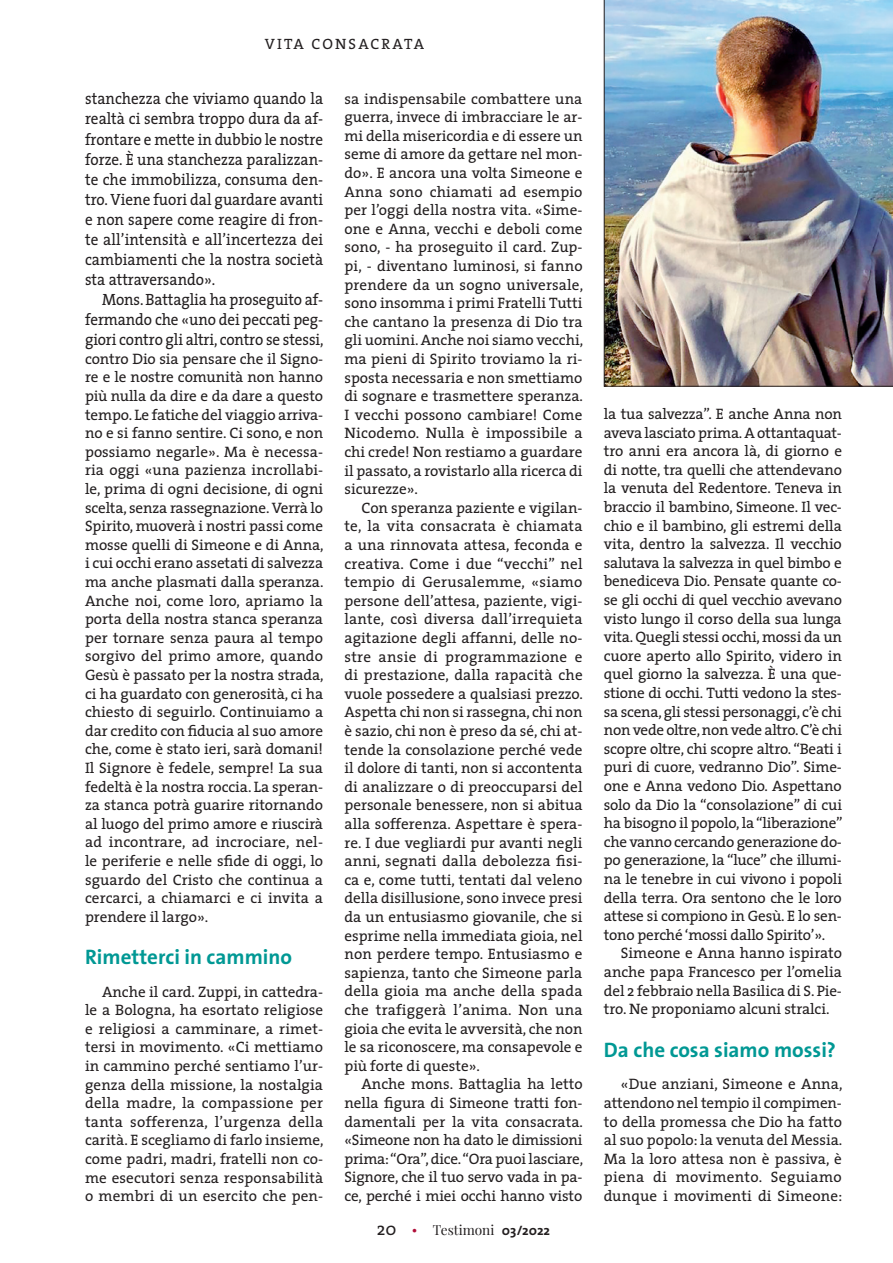
<style>
.page{position:relative;width:893px;height:1263px;background:#fff}
.page>*{position:absolute;margin:0;border:0;box-sizing:border-box;transform-origin:0 0}
.Tit_grafismo{font:700 21px "The Sans";color:#009894}
.Normale{font:16.35px/20.1px "The Serif";letter-spacing:-.005em;color:#231f20;text-align:justify;scale:.93 1}
.Normale-2{font:15.15px/18.6px "The Serif";letter-spacing:-.005em;color:#231f20;text-align:justify}
.Testatina{font:15px "The Serif";letter-spacing:.145em;color:#231f20}
.t1{font:13.65px "Playfair Display";color:#231f20}
.s1{font-family:"The Serif";font-size:18px}
.s2{font-family:"The Serif";font-size:15px;color:#b00d38}
.s3{font-family:"The Sans";font-weight:700}
</style>
<div class="page">
<img style="left:604px;top:0;width:289px;height:387px">
<p class="Testatina" style="left:265px;top:32px;width:161px">VITA CONSACRATA</p>
<p class="Normale" style="left:85px;top:88px;width:258px">stanchezza che viviamo quando la realtà ci sembra troppo dura da af&shy;frontare e mette in dubbio le nostre forze. È una stanchezza paralizzan&shy;te che immobilizza, consuma den&shy;tro. Viene fuori dal guardare avanti e non sapere come reagire di fron&shy;te all’intensità e all’incertezza dei cambiamenti che la nostra società sta attraversando».</p>
<p class="Normale" style="left:85px;top:289px;width:258px;text-indent:17px">Mons. Battaglia ha proseguito af&shy;fermando che «uno dei peccati peg&shy;giori contro gli altri, contro se stessi,</p>
<p class="Normale-2" style="left:85px;top:349px;width:240px">contro Dio sia pensare che il Signo&shy;re e le nostre comunità non hanno più nulla da dire e da dare a questo tempo. Le fatiche del viaggio arriva&shy;no e si fanno sentire. Ci sono, e non possiamo negarle». Ma è necessa&shy;ria oggi «una pazienza incrollabi&shy;le, prima di ogni decisione, di ogni scelta, senza rassegnazione. Verrà lo Spirito, muoverà i nostri passi come mosse quelli di Simeone e di Anna, i cui occhi erano assetati di salvezza ma anche plasmati dalla speranza.<br>Anche noi, come loro, apriamo la porta della nostra stanca speranza per tornare senza paura al tempo sorgivo del primo amore, quando Gesù è passato per la nostra strada, ci ha guardato con generosità, ci ha chiesto di seguirlo. Continuiamo a dar credito con fiducia al suo amore che, come è stato ieri, sarà domani!<br>Il Signore è fedele, sempre! La sua fedeltà è la nostra roccia. La speran&shy;za stanca potrà guarire ritornando al luogo del primo amore e riuscirà ad incontrare, ad incrociare, nel&shy;le periferie e nelle sfide di oggi, lo sguardo del Cristo che continua a cercarci, a chiamarci e ci invita a prendere il largo».</p>
<p class="Tit_grafismo" style="left:85px;top:939px;width:209px">Rimetterci in cammino</p>
<p class="Normale-2" style="left:85px;top:982px;width:240px;text-indent:17px">Anche il card. Zuppi, in cattedra&shy;le a Bologna, ha esortato religiose e religiosi a camminare, a rimet&shy;tersi in movimento. «Ci mettiamo in cammino perché sentiamo l’ur&shy;genza della missione, la nostalgia della madre, la compassione per tanta sofferenza, l’urgenza della carità. E scegliamo di farlo insieme, come padri, madri, fratelli non co&shy;me esecutori senza responsabilità o membri di un esercito che pen-</p>
<p class="Normale-2" style="left:344px;top:89px;width:240px">sa indispensabile combattere una guerra, invece di imbracciare le ar&shy;mi della misericordia e di essere un seme di amore da gettare nel mon&shy;do». E ancora una volta Simeone e Anna sono chiamati ad esempio per l’oggi della nostra vita. «Sime&shy;one e Anna, vecchi e deboli come sono, - ha proseguito il card. Zup&shy;pi, - diventano luminosi, si fanno prendere da un sogno universale, sono insomma i primi Fratelli Tutti che cantano la presenza di Dio tra gli uomini. Anche noi siamo vecchi, ma pieni di Spirito troviamo la ri&shy;sposta necessaria e non smettiamo di sognare e trasmettere speranza.<br>I vecchi possono cambiare! Come Nicodemo. Nulla è impossibile a chi crede! Non restiamo a guardare il passato, a rovistarlo alla ricerca di sicurezze».</p>
<p class="Normale-2" style="left:344px;top:498px;width:240px;text-indent:17px">Con speranza paziente e vigilan&shy;te, la vita consacrata è chiamata a una rinnovata attesa, feconda e creativa. Come i due “vecchi” nel tempio di Gerusalemme, «siamo persone dell’attesa, paziente, vigi&shy;lante, così diversa dall’irrequieta agitazione degli affanni, delle no&shy;stre ansie di programmazione e di prestazione, dalla rapacità che vuole possedere a qualsiasi prezzo.<br>Aspetta chi non si rassegna, chi non è sazio, chi non è preso da sé, chi at&shy;tende la consolazione perché vede il dolore di tanti, non si accontenta di analizzare o di preoccuparsi del personale benessere, non si abitua alla sofferenza. Aspettare è spera&shy;re. I due vegliardi pur avanti negli anni, segnati dalla debolezza fisi&shy;ca e, come tutti, tentati dal veleno della disillusione, sono invece presi da un entusiasmo giovanile, che si esprime nella immediata gioia, nel non perdere tempo. Entusiasmo e sapienza, tanto che Simeone parla della gioia ma anche della spada che trafiggerà l’anima. Non una gioia che evita le avversità, che non le sa riconoscere, ma consapevole e più forte di queste».</p>
<p class="Normale-2" style="left:344px;top:1074px;width:240px;text-indent:17px">Anche mons. Battaglia ha letto nella figura di Simeone tratti fon&shy;damentali per la vita consacrata. «Simeone non ha dato le dimissioni prima: “Ora”, dice. “Ora puoi lasciare, Signore, che il tuo servo vada in pa&shy;ce, perché i miei occhi hanno visto</p>
<p class="t1" style="left:377px;top:1219px;width:175px"><span class="s1">20</span> <span class="s2">•</span> Testimoni <span class="s3">03/2022</span></p>
<p class="Normale-2" style="left:604px;top:404px;width:240px">la tua salvezza”. E anche Anna non aveva lasciato prima. A ottantaquat&shy;tro anni era ancora là, di giorno e di notte, tra quelli che attendevano la venuta del Redentore. Teneva in braccio il bambino, Simeone. Il vec&shy;chio e il bambino, gli estremi della vita, dentro la salvezza. Il vecchio salutava la salvezza in quel bimbo e benediceva Dio. Pensate quante co&shy;se gli occhi di quel vecchio avevano visto lungo il corso della sua lunga vita. Quegli stessi occhi, mossi da un cuore aperto allo Spirito, videro in quel giorno la salvezza. È una que&shy;stione di occhi. Tutti vedono la stes&shy;sa scena, gli stessi personaggi, c’è chi non vede oltre, non vede altro. C’è chi scopre oltre, chi scopre altro. “Beati i puri di cuore, vedranno Dio”. Sime&shy;one e Anna vedono Dio. Aspettano solo da Dio la “consolazione” di cui ha bisogno il popolo, la “liberazione” che vanno cercando generazione do&shy;po generazione, la “luce” che illumi&shy;na le tenebre in cui vivono i popoli della terra. Ora sentono che le loro attese si compiono in Gesù. E lo sen&shy;tono perché ‘mossi dallo Spirito’».</p>
<p class="Normale-2" style="left:604px;top:943px;width:240px;text-indent:17px">Simeone e Anna hanno ispirato anche papa Francesco per l’omelia del 2 febbraio nella Basilica di S. Pie&shy;tro. Ne proponiamo alcuni stralci.</p>
<p class="Tit_grafismo" style="left:604px;top:1032px;width:234px">Da che cosa siamo mossi?</p>
<p class="Normale-2" style="left:604px;top:1074px;width:240px;text-indent:17px">«Due anziani, Simeone e Anna, attendono nel tempio il compimen&shy;to della promessa che Dio ha fatto al suo popolo: la venuta del Messia.<br>Ma la loro attesa non è passiva, è piena di movimento. Seguiamo dunque i movimenti di Simeone:</p>
</div>
